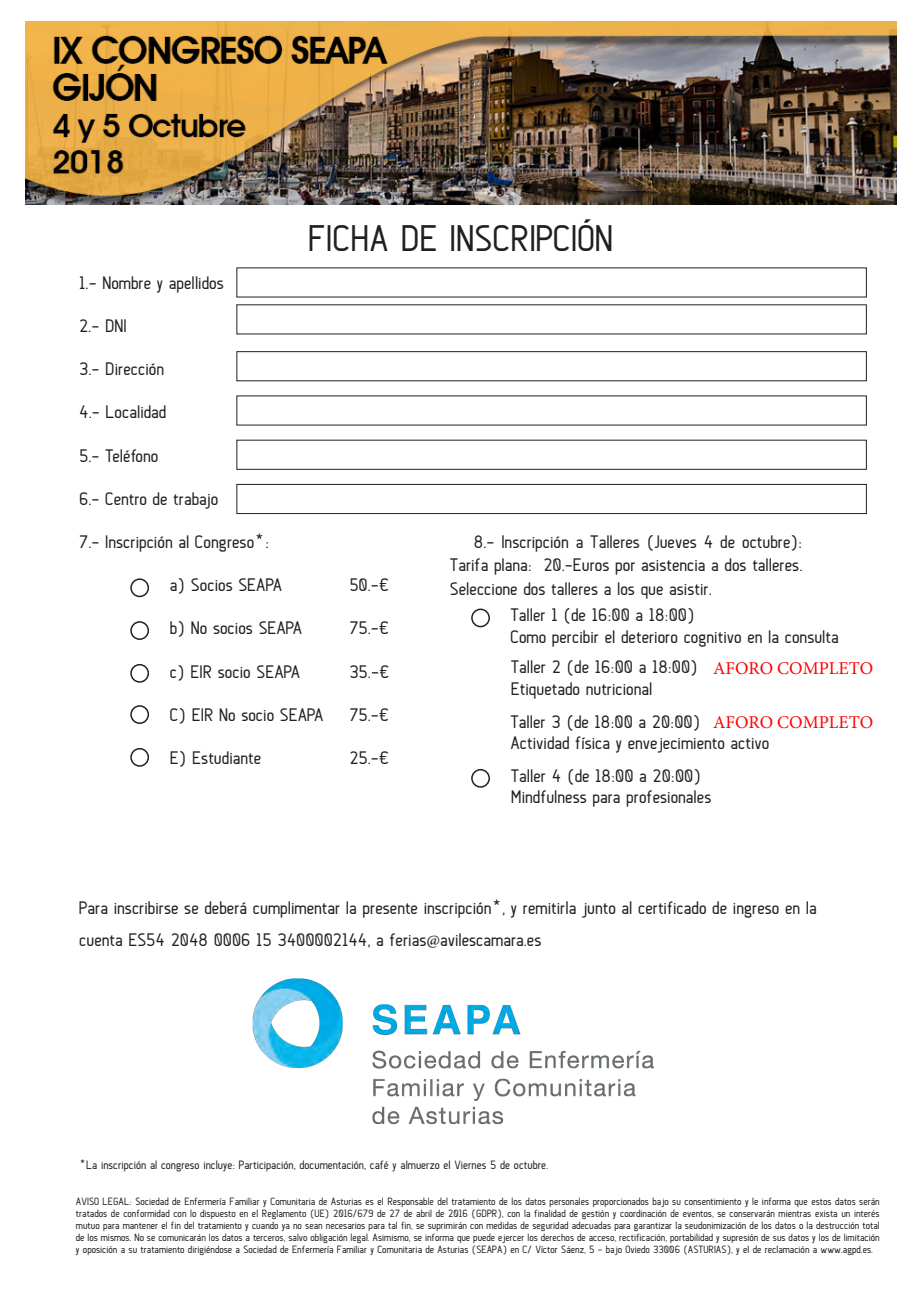
<style>
.page{position:relative;width:921px;height:1289px;background:#fff}
.page>*{position:absolute;margin:0;border:0;box-sizing:border-box;transform-origin:0 0}
.t1{font:36.75px "Anson";color:#231f20}
.t2{font:18px/23.4px "Anson";color:#231f20}
.t3{font:18px "Minion Pro";color:#f00}
.t4{font:12px "Anson";color:#231f20}
.t5{font:10.5px/12px "Anson";color:#231f20;text-align:justify}
.s1{font-family:"Minion Pro"}
</style>
<div class="page">
<div style="left:236px;top:351px;width:630px;height:30px;border:1px solid #231f20"></div>
<div style="left:236px;top:440px;width:630px;height:30px;border:1px solid #231f20"></div>
<div style="left:236px;top:484px;width:630px;height:30px;border:1px solid #231f20"></div>
<div style="left:130px;top:578px;width:19px;height:19px;border:2px solid #231f20;border-radius:50%"></div>
<div style="left:471px;top:608px;width:19px;height:19px;border:2px solid #231f20;border-radius:50%"></div>
<div style="left:471px;top:769px;width:19px;height:18px;border:2px solid #231f20;border-radius:50%"></div>
<div style="left:130px;top:621px;width:19px;height:19px;border:2px solid #231f20;border-radius:50%"></div>
<div style="left:130px;top:664px;width:19px;height:19px;border:2px solid #231f20;border-radius:50%"></div>
<div style="left:130px;top:705px;width:19px;height:19px;border:2px solid #231f20;border-radius:50%"></div>
<div style="left:130px;top:748px;width:19px;height:19px;border:2px solid #231f20;border-radius:50%"></div>
<img style="left:252px;top:978px;width:402px;height:147px">
<img style="left:26px;top:21px;width:870px;height:183px">
<h1 class="t1" style="left:308px;top:218px;width:306px">FICHA DE INSCRIPCIÓN</h1>
<h2 class="t2" style="left:79px;top:271px;width:146px">1.- Nombre y apellidos</h2>
<h2 class="t2" style="left:79px;top:314px;width:49px">2.- DNI</h2>
<h2 class="t2" style="left:79px;top:357px;width:86px">3.- Dirección</h2>
<h2 class="t2" style="left:79px;top:400px;width:89px">4.- Localidad</h2>
<h2 class="t2" style="left:79px;top:443px;width:81px">5.- Teléfono</h2>
<h2 class="t2" style="left:79px;top:487px;width:140px">6.- Centro de trabajo</h2>
<h2 class="t2" style="left:79px;top:530px;width:191px">7.- Inscripción al Congreso*:</h2>
<h2 class="t2" style="left:170px;top:573px;width:114px">a) Socios SEAPA</h2>
<h2 class="t2" style="left:349px;top:573px;width:42px">50.-€</h2>
<h2 class="t2" style="left:170px;top:616px;width:134px">b) No socios SEAPA</h2>
<h2 class="t2" style="left:349px;top:616px;width:42px">75.-€</h2>
<h2 class="t2" style="left:170px;top:659px;width:132px">c) EIR socio SEAPA</h2>
<h2 class="t2" style="left:349px;top:659px;width:42px">35.-€</h2>
<h2 class="t2" style="left:170px;top:703px;width:155px">C) EIR No socio SEAPA</h2>
<h2 class="t2" style="left:349px;top:703px;width:42px">75.-€</h2>
<h2 class="t2" style="left:170px;top:746px;width:93px">E) Estudiante</h2>
<h2 class="t2" style="left:349px;top:746px;width:42px">25.-€</h2>
<h2 class="t2" style="left:450px;top:530px;width:354px;text-align:justify;text-indent:24px">8.- Inscripción a Talleres (Jueves 4 de octubre):<br>Tarifa plana: 20.-Euros por asistencia a dos talleres.<br>Seleccione dos talleres a los que asistir.</h2>
<h2 class="t2" style="left:510px;top:604px;width:330px;line-height:21.6px">Taller 1 (de 16:00 a 18:00)<br>Como percibir el deterioro cognitivo en la consulta</h2>
<h2 class="t2" style="left:511px;top:656px;width:188px;line-height:21.8px">Taller 2 (de 16:00 a 18:00)<br>Etiquetado nutricional</h2>
<h2 class="t2" style="left:510px;top:710px;width:260px;line-height:21.6px">Taller 3 (de 18:00 a 20:00)<br>Actividad física y envejecimiento activo</h2>
<h2 class="t2" style="left:511px;top:764px;width:202px;line-height:21.8px">Taller 4 (de 18:00 a 20:00)<br>Mindfulness para profesionales</h2>
<h2 class="t3" style="left:713px;top:656px;width:162px">AFORO COMPLETO</h2>
<h2 class="t3" style="left:713px;top:710px;width:162px">AFORO COMPLETO</h2>
<h2 class="t2" style="left:79px;top:891px;width:739px;line-height:31.8px">Para inscribirse se deberá cumplimentar la presente inscripción*, y remitirla junto al certificado de ingreso en la cuenta ES54 2048 0006 15 3400002144, a ferias<span class="s1">@</span>avilescamara.es</h2>
<p class="t4" style="left:79px;top:1158px;width:470px">*La inscripción al congreso incluye: Participación, documentación, café y almuerzo el Viernes 5 de octubre.</p>
<p class="t5" style="left:76px;top:1195px;width:805px">AVISO LEGAL: Sociedad de Enfermería Familiar y Comunitaria de Asturias es el Responsable del tratamiento de los datos personales proporcionados bajo su consentimiento y le informa que estos datos serán tratados de conformidad con lo dispuesto en el Reglamento (UE) 2016/679 de 27 de abril de 2016 (GDPR), con la finalidad de gestión y coordinación de eventos, se conservarán mientras exista un interés mutuo para mantener el fin del tratamiento y cuando ya no sean necesarios para tal fin, se suprimirán con medidas de seguridad adecuadas para garantizar la seudonimización de los datos o la destrucción total de los mismos. No se comunicarán los datos a terceros, salvo obligación legal. Asimismo, se informa que puede ejercer los derechos de acceso, rectificación, portabilidad y supresión de sus datos y los de limitación y oposición a su tratamiento dirigiéndose a Sociedad de Enfermería Familiar y Comunitaria de Asturias (SEAPA) en C/ Víctor Sáenz, 5 - bajo Oviedo 33006 (ASTURIAS), y el de reclamación a www.agpd.es.</p>
</div>
